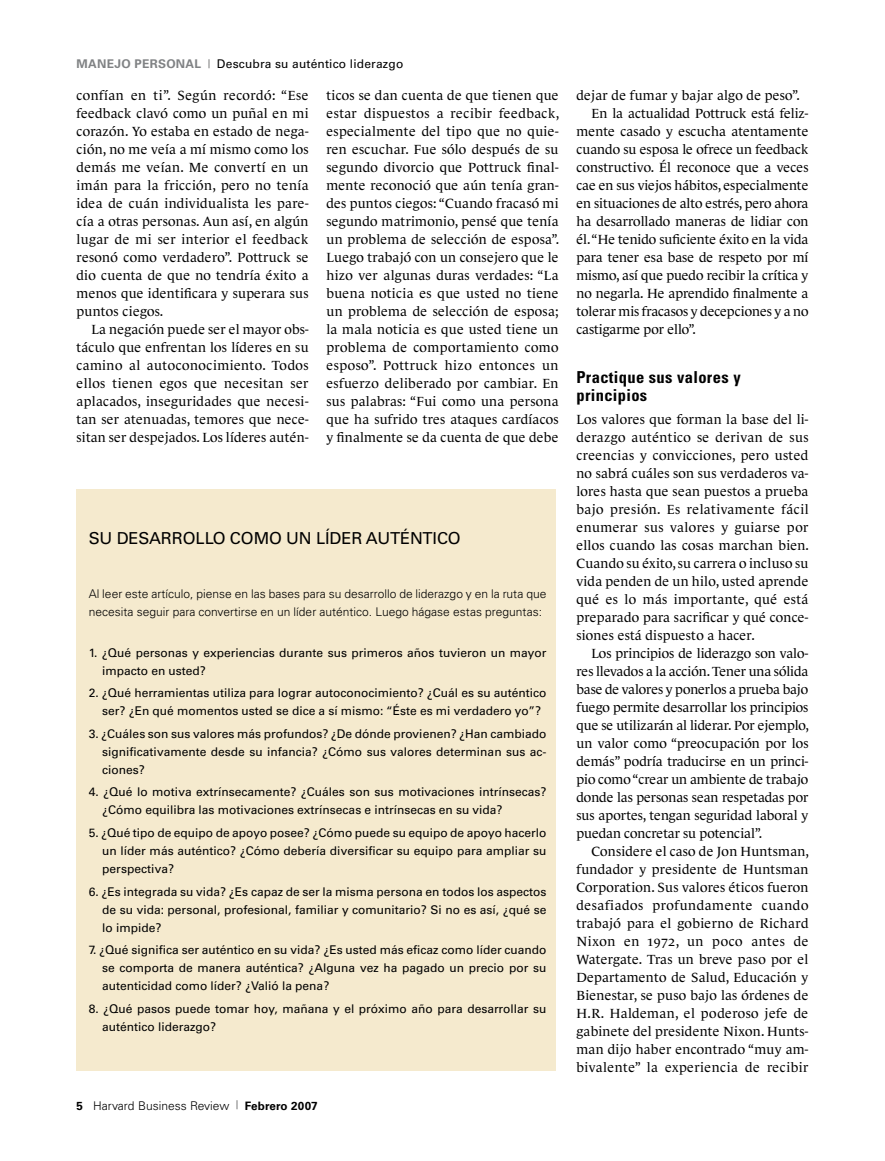
<style>
.page{position:relative;width:885px;height:1161px;background:#fff}
.page>*{position:absolute;margin:0;border:0;box-sizing:border-box;transform-origin:0 0}
.t1{font:16.5px "Univers";letter-spacing:-.005em;color:#000}
.t2{font:700 condensed 16.5px/18px "Univers";letter-spacing:.02em;color:#000}
.t3{font:13.5px/18px "Le Monde Journal Normal Os F";color:#000;text-align:justify}
.t4{font:13.5px "Le Monde Journal Normal Os F";letter-spacing:.02em;color:#000}
.t5{font:12px/18px "Univers";color:#000}
.t6{font:300 12px/18px "Univers";color:#000}
.s1{font-weight:700;color:#808284}
.s2{font-weight:300;font-stretch:condensed;font-size:9px}
.s3{font-weight:700;font-size:11.7px}
</style>
<div class="page">
<div style="left:77px;top:489px;width:479px;height:582px;background:#f5eace"></div>
<p class="t5" style="left:77px;top:55px;width:328px"><span class="s1">MANEJO PERSONAL</span> <span class="s2">|</span> Descubra su auténtico liderazgo</p>
<p class="t3" style="left:77px;top:86px;width:233px">confían en ti”. Según recordó: “Ese feedback clavó como un puñal en mi corazón. Yo estaba en estado de nega&shy;ción, no me veía a mí mismo como los demás me veían. Me convertí en un imán para la fricción, pero no tenía idea de cuán individualista les pare&shy;cía a otras personas. Aun así, en algún lugar de mi ser interior el feedback resonó como verdadero”. Pottruck se dio cuenta de que no tendría éxito a menos que identificara y superara sus puntos ciegos.</p>
<p class="t3" style="left:77px;top:320px;width:233px;text-indent:15px">La negación puede ser el mayor obs&shy;táculo que enfrentan los líderes en su camino al autoconocimiento. Todos ellos tienen egos que necesitan ser aplacados, inseguridades que necesi&shy;tan ser atenuadas, temores que nece&shy;sitan ser despejados. Los líderes autén-</p>
<p class="t3" style="left:326px;top:86px;width:234px">ticos se dan cuenta de que tienen que estar dispuestos a recibir feedback, especialmente del tipo que no quie&shy;ren escuchar. Fue sólo después de su segundo divorcio que Pottruck final&shy;mente reconoció que aún tenía gran&shy;des puntos ciegos: “Cuando fracasó mi segundo matrimonio, pensé que tenía un problema de selección de esposa”.<br>Luego trabajó con un consejero que le hizo ver algunas duras verdades: “La buena noticia es que usted no tiene un problema de selección de esposa; la mala noticia es que usted tiene un problema de comportamiento como esposo”. Pottruck hizo entonces un esfuerzo deliberado por cambiar. En sus palabras: “Fui como una persona que ha sufrido tres ataques cardíacos y finalmente se da cuenta de que debe</p>
<p class="t4" style="left:576px;top:88px;width:225px">dejar de fumar y bajar algo de peso”.</p>
<p class="t3" style="left:591px;top:104px;width:218px">En la actualidad Pottruck está feliz-</p>
<p class="t3" style="left:576px;top:122px;width:233px">mente casado y escucha atentamente</p>
<p class="t3" style="left:576px;top:140px;width:233px">cuando su esposa le ofrece un feedback</p>
<p class="t3" style="left:576px;top:158px;width:233px">constructivo. Él reconoce que a veces</p>
<p class="t3" style="left:576px;top:176px;width:233px">cae en sus viejos hábitos, especialmente</p>
<p class="t3" style="left:576px;top:194px;width:233px">en situaciones de alto estrés, pero ahora</p>
<p class="t3" style="left:576px;top:212px;width:233px">ha desarrollado maneras de lidiar con</p>
<p class="t3" style="left:576px;top:230px;width:233px">él. “He tenido suficiente éxito en la vida</p>
<p class="t3" style="left:576px;top:248px;width:233px">para tener esa base de respeto por mí</p>
<p class="t3" style="left:576px;top:266px;width:233px">mismo, así que puedo recibir la crítica y</p>
<p class="t3" style="left:576px;top:284px;width:233px">no negarla. He aprendido finalmente a</p>
<p class="t3" style="left:576px;top:302px;width:233px">tolerar mis fracasos y decepciones y a no</p>
<p class="t3" style="left:576px;top:320px;width:121px">castigarme por ello”.</p>
<p class="t2" style="left:576px;top:368px;width:166px">Practique sus valores y principios</p>
<p class="t3" style="left:576px;top:410px;width:234px">Los valores que forman la base del li&shy;derazgo auténtico se derivan de sus creencias y convicciones, pero usted no sabrá cuáles son sus verdaderos va&shy;lores hasta que sean puestos a prueba bajo presión. Es relativamente fácil enumerar sus valores y guiarse por ellos cuando las cosas marchan bien.<br>Cuando su éxito, su carrera o incluso su vida penden de un hilo, usted aprende qué es lo más importante, qué está preparado para sacrificar y qué conce&shy;siones está dispuesto a hacer.</p>
<p class="t3" style="left:576px;top:644px;width:234px;text-indent:15px">Los principios de liderazgo son valo&shy;res llevados a la acción. Tener una sólida base de valores y ponerlos a prueba bajo fuego permite desarrollar los principios que se utilizarán al liderar. Por ejemplo, un valor como “preocupación por los demás” podría traducirse en un princi&shy;pio como “crear un ambiente de trabajo donde las personas sean respetadas por sus aportes, tengan seguridad laboral y puedan concretar su potencial”.</p>
<p class="t3" style="left:576px;top:842px;width:234px;text-indent:15px">Considere el caso de Jon Huntsman, fundador y presidente de Huntsman Corporation. Sus valores éticos fueron desafiados profundamente cuando trabajó para el gobierno de Richard Nixon en 1972, un poco antes de Watergate. Tras un breve paso por el Departamento de Salud, Educación y Bienestar, se puso bajo las órdenes de H.R. Haldeman, el poderoso jefe de gabinete del presidente Nixon. Hunts&shy;man dijo haber encontrado “muy am&shy;bivalente” la experiencia de recibir</p>
<p class="t1" style="left:89px;top:529px;width:373px">SU DESARROLLO COMO UN LÍDER AUTÉNTICO</p>
<p class="t6" style="left:89px;top:585px;width:459px">Al leer este artículo, piense en las bases para su desarrollo de liderazgo y en la ruta que necesita seguir para convertirse en un líder auténtico. Luego hágase estas preguntas:</p>
<p class="t5" style="left:102px;top:644px;width:446px;text-indent:-14px">1. ¿Qué personas y experiencias durante sus primeros años tuvieron un mayor impacto en usted?</p>
<p class="t5" style="left:102px;top:684px;width:446px;text-indent:-14px">2. ¿Qué herramientas utiliza para lograr autoconocimiento? ¿Cuál es su auténtico ser? ¿En qué momentos usted se dice a sí mismo: “Éste es mi verdadero yo”?</p>
<p class="t5" style="left:102px;top:725px;width:446px;text-align:justify;text-indent:-13px">3. ¿Cuáles son sus valores más profundos? ¿De dónde provienen? ¿Han cambiado significativamente desde su infancia? ¿Cómo sus valores determinan sus ac&shy;ciones?</p>
<p class="t5" style="left:102px;top:783px;width:445px;text-indent:-14px">4. ¿Qué lo motiva extrínsecamente? ¿Cuáles son sus motivaciones intrínsecas? ¿Cómo equilibra las motivaciones extrínsecas e intrínsecas en su vida?</p>
<p class="t5" style="left:102px;top:824px;width:446px;text-align:justify;text-indent:-13px">5. ¿Qué tipo de equipo de apoyo posee? ¿Cómo puede su equipo de apoyo hacerlo un líder más auténtico? ¿Cómo debería diversificar su equipo para ampliar su perspectiva?</p>
<p class="t5" style="left:102px;top:882px;width:445px;text-align:justify;text-indent:-14px">6. ¿Es integrada su vida? ¿Es capaz de ser la misma persona en todos los aspectos de su vida: personal, profesional, familiar y comunitario? Si no es así, ¿qué se lo impide?</p>
<p class="t5" style="left:102px;top:941px;width:446px;text-align:justify;text-indent:-13px">7. ¿Qué significa ser auténtico en su vida? ¿Es usted más eficaz como líder cuando se comporta de manera auténtica? ¿Alguna vez ha pagado un precio por su autenticidad como líder? ¿Valió la pena?</p>
<p class="t5" style="left:102px;top:999px;width:446px;text-indent:-13px">8. ¿Qué pasos puede tomar hoy, mañana y el próximo año para desarrollar su auténtico liderazgo?</p>
<p class="t6" style="left:77px;top:1096px;width:243px"><span class="s3">5</span> Harvard Business Review <sup>|</sup> <span class="s3">Febrero 2007</span></p>
</div>
